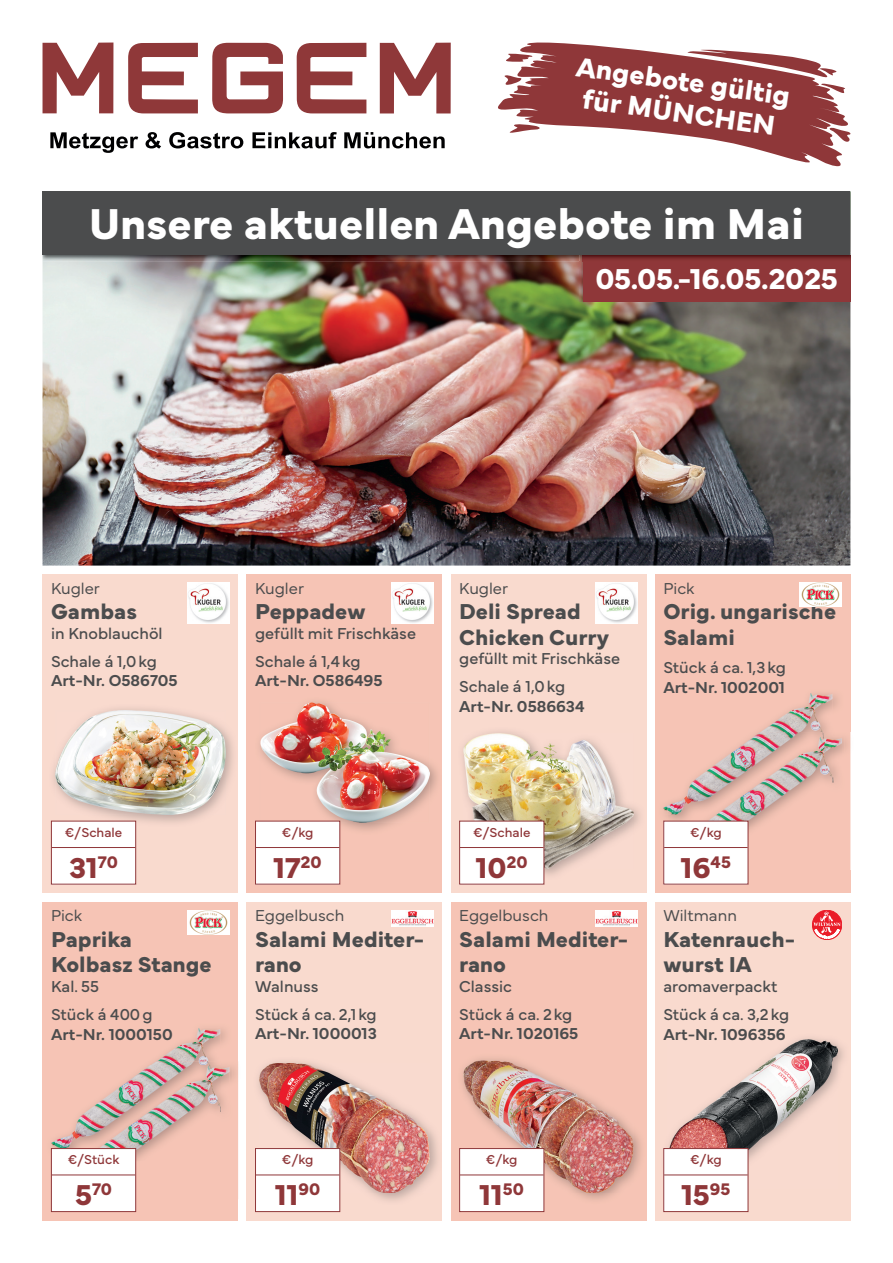
<style>
.page{position:relative;width:893px;height:1263px;background:#fff}
.page>*{position:absolute;margin:0;border:0;box-sizing:border-box;transform-origin:0 0}
.t1{font:700 45px "Mundial";color:#fff}
.t2{font:700 30px "Mundial";color:#8f3739}
.t3{font:700 30px "Mundial";letter-spacing:-.01em;color:#fff}
.t4{font:700 28.5px/31.5px "Mundial";color:#fff;text-align:center}
.t5{font:700 22.5px/25.5px "Mundial";color:#4b4c4d}
.t6{font:700 17.55px "Mundial";color:#8f3739}
.t7{font:16.5px/28px "Mundial";color:#4b4c4d}
.t8{font:600 16.5px "Mundial";color:#4b4c4d}
.t9{font:300 16.5px "Mundial";color:#4b4c4d}
.t10{font:13.5px "Mundial";color:#8f3739}
.s1{font-size:30px}
</style>
<div class="page">
<div style="left:655px;top:901px;width:195px;height:319px;background:#f9dace"></div>
<div style="left:247px;top:901px;width:195px;height:319px;background:#f9dace"></div>
<div style="left:451px;top:574px;width:195px;height:319px;background:#f9dace"></div>
<div style="left:43px;top:574px;width:195px;height:319px;background:#f9dace"></div>
<div style="left:451px;top:901px;width:195px;height:319px;background:#f6c4b5"></div>
<div style="left:43px;top:901px;width:195px;height:319px;background:#f6c4b5"></div>
<div style="left:655px;top:574px;width:195px;height:319px;background:#f6c4b5"></div>
<div style="left:247px;top:574px;width:195px;height:319px;background:#f6c4b5"></div>
<img style="left:43px;top:261px;width:807px;height:305px">
<img style="left:580px;top:261px;width:3px;height:40px">
<div style="left:583px;top:255px;width:267px;height:46px;background:#8f3739"></div>
<img style="left:43px;top:255px;width:537px;height:6px">
<div style="left:43px;top:191px;width:807px;height:64px;background:#4b4c4d"></div>
<svg style="left:50px;top:132px;width:88px;height:21px"></svg>
<svg style="left:146px;top:132px;width:15px;height:17px"></svg>
<svg style="left:169px;top:132px;width:74px;height:16px"></svg>
<svg style="left:252px;top:132px;width:85px;height:16px"></svg>
<svg style="left:344px;top:132px;width:101px;height:16px"></svg>
<svg style="left:380px;top:43px;width:71px;height:70px"></svg>
<svg style="left:128px;top:43px;width:70px;height:70px"></svg>
<svg style="left:297px;top:43px;width:69px;height:70px"></svg>
<svg style="left:212px;top:43px;width:71px;height:70px"></svg>
<svg style="left:43px;top:43px;width:70px;height:70px"></svg>
<svg style="left:498px;top:42px;width:350px;height:125px;fill:#8f3739"></svg>
<svg style="left:498px;top:123px;width:44px;height:13px"></svg>
<svg style="left:501px;top:75px;width:21px;height:12px"></svg>
<svg style="left:686px;top:50px;width:162px;height:45px"></svg>
<svg style="left:827px;top:127px;width:24px;height:16px"></svg>
<svg style="left:498px;top:53px;width:36px;height:9px"></svg>
<img style="left:50px;top:708px;width:183px;height:119px">
<img style="left:55px;top:711px;width:170px;height:103px">
<img style="left:255px;top:764px;width:182px;height:71px">
<img style="left:259px;top:702px;width:170px;height:120px">
<img style="left:663px;top:693px;width:170px;height:121px">
<img style="left:748px;top:732px;width:103px;height:138px">
<img style="left:667px;top:732px;width:178px;height:94px">
<img style="left:667px;top:732px;width:166px;height:82px">
<img style="left:672px;top:737px;width:170px;height:121px">
<img style="left:672px;top:737px;width:161px;height:77px">
<img style="left:50px;top:1028px;width:170px;height:121px">
<img style="left:55px;top:1061px;width:165px;height:87px">
<img style="left:136px;top:1066px;width:94px;height:121px">
<img style="left:60px;top:1066px;width:160px;height:83px">
<img style="left:258px;top:1061px;width:180px;height:144px">
<img style="left:259px;top:1063px;width:170px;height:130px">
<img style="left:463px;top:1060px;width:171px;height:133px">
<img style="left:748px;top:1038px;width:96px;height:163px">
<img style="left:669px;top:1040px;width:169px;height:149px">
<img style="left:459px;top:731px;width:181px;height:149px">
<img style="left:463px;top:733px;width:171px;height:135px">
<div style="left:51px;top:821px;width:85px;height:63px;background:#fff"></div>
<hr style="left:52px;top:847px;width:83px;height:1px;background:#8f3739">
<div style="left:51px;top:821px;width:85px;height:63px;border:1px solid #8f3739"></div>
<div style="left:51px;top:1148px;width:85px;height:63px;background:#fff"></div>
<hr style="left:52px;top:1174px;width:83px;height:1px;background:#8f3739">
<div style="left:51px;top:1148px;width:85px;height:64px;border:1px solid #8f3739"></div>
<div style="left:255px;top:821px;width:85px;height:63px;background:#fff"></div>
<hr style="left:256px;top:847px;width:83px;height:1px;background:#8f3739">
<div style="left:255px;top:1148px;width:85px;height:63px;background:#fff"></div>
<hr style="left:256px;top:1174px;width:83px;height:1px;background:#8f3739">
<div style="left:255px;top:1148px;width:85px;height:64px;border:1px solid #8f3739"></div>
<div style="left:460px;top:821px;width:84px;height:63px;background:#fff"></div>
<hr style="left:460px;top:847px;width:84px;height:1px;background:#8f3739">
<div style="left:460px;top:1148px;width:84px;height:63px;background:#fff"></div>
<hr style="left:460px;top:1174px;width:84px;height:1px;background:#8f3739">
<div style="left:459px;top:1148px;width:85px;height:64px;border:1px solid #8f3739"></div>
<div style="left:664px;top:821px;width:84px;height:63px;background:#fff"></div>
<hr style="left:664px;top:847px;width:84px;height:1px;background:#8f3739">
<div style="left:664px;top:1148px;width:84px;height:63px;background:#fff"></div>
<hr style="left:664px;top:1174px;width:84px;height:1px;background:#8f3739">
<div style="left:663px;top:1148px;width:85px;height:64px;border:1px solid #8f3739"></div>
<img style="left:187px;top:583px;width:43px;height:40px">
<img style="left:391px;top:583px;width:43px;height:40px">
<img style="left:595px;top:583px;width:43px;height:40px">
<img style="left:799px;top:583px;width:43px;height:24px">
<img style="left:187px;top:910px;width:43px;height:24px">
<img style="left:391px;top:910px;width:43px;height:16px">
<img style="left:595px;top:910px;width:43px;height:16px">
<svg style="left:812px;top:910px;width:30px;height:30px"></svg>
<h3 class="t4" style="left:579px;top:48px;width:217px;rotate:8deg">Angebote gültig für MÜNCHEN</h3>
<h1 class="t1" style="left:89px;top:188px;width:716px">Unsere aktuellen Angebote im Mai</h1>
<h2 class="t3" style="left:595px;top:255px;width:244px">05.05.-16.05.2025</h2>
<p class="t9" style="left:51px;top:575px;width:51px">Kugler</p>
<h3 class="t5" style="left:51px;top:597px;width:88px">Gambas</h3>
<p class="t7" style="left:51px;top:618px;width:113px">in Knoblauchöl<br>Schale á 1,0 kg</p>
<p class="t8" style="left:51px;top:668px;width:128px">Art-Nr. O586705</p>
<p class="t9" style="left:255px;top:575px;width:51px">Kugler</p>
<h3 class="t5" style="left:255px;top:597px;width:112px">Peppadew</h3>
<p class="t7" style="left:255px;top:618px;width:162px">gefüllt mit Frischkäse<br>Schale á 1,4 kg</p>
<p class="t8" style="left:255px;top:668px;width:129px">Art-Nr. O586495</p>
<p class="t9" style="left:459px;top:575px;width:51px">Kugler</p>
<h3 class="t5" style="left:459px;top:597px;width:151px">Deli Spread<br>Chicken Curry</h3>
<p class="t7" style="left:459px;top:643px;width:162px">gefüllt mit Frischkäse<br>Schale á 1,0 kg</p>
<p class="t8" style="left:459px;top:693px;width:127px">Art-Nr. 0586634</p>
<p class="t9" style="left:663px;top:575px;width:33px">Pick</p>
<h3 class="t5" style="left:663px;top:597px;width:174px">Orig. ungarische<br>Salami</h3>
<p class="t7" style="left:663px;top:652px;width:124px">Stück á ca. 1,3 kg</p>
<p class="t8" style="left:663px;top:674px;width:123px">Art-Nr. 1002001</p>
<p class="t10" style="left:65px;top:821px;width:59px">€/Schale</p>
<h2 class="t2" style="left:69px;top:844px;width:50px">31<sup>70</sup></h2>
<p class="t9" style="left:51px;top:903px;width:33px">Pick</p>
<h3 class="t5" style="left:51px;top:924px;width:162px">Paprika<br>Kolbasz Stange</h3>
<p class="t7" style="left:51px;top:971px;width:103px">Kal. 55<br>Stück á 400 g</p>
<p class="t8" style="left:51px;top:1022px;width:123px">Art-Nr. 1000150</p>
<p class="t10" style="left:282px;top:821px;width:33px">€/kg</p>
<h2 class="t2" style="left:274px;top:844px;width:50px">17<sup>20</sup></h2>
<p class="t9" style="left:255px;top:903px;width:91px">Eggelbusch</p>
<h3 class="t5" style="left:255px;top:924px;width:171px">Salami Mediter&shy;rano</h3>
<p class="t7" style="left:255px;top:971px;width:123px">Walnuss<br>Stück á ca. 2,1 kg</p>
<p class="t8" style="left:255px;top:1021px;width:123px">Art-Nr. 1000013</p>
<p class="t10" style="left:473px;top:821px;width:59px">€/Schale</p>
<h2 class="t2" style="left:476px;top:844px;width:53px">10<sup>20</sup></h2>
<p class="t9" style="left:459px;top:903px;width:91px">Eggelbusch</p>
<h3 class="t5" style="left:459px;top:924px;width:171px">Salami Mediter&shy;rano</h3>
<p class="t7" style="left:459px;top:971px;width:115px">Classic<br>Stück á ca. 2 kg</p>
<p class="t8" style="left:459px;top:1021px;width:121px">Art-Nr. 1020165</p>
<p class="t10" style="left:690px;top:821px;width:33px">€/kg</p>
<h2 class="t2" style="left:681px;top:844px;width:52px">16<sup>45</sup></h2>
<p class="t9" style="left:663px;top:903px;width:75px">Wiltmann</p>
<h3 class="t5" style="left:663px;top:924px;width:133px">Katenrauch&shy;wurst IA</h3>
<p class="t7" style="left:663px;top:970px;width:127px">aromaverpackt<br>Stück á ca. 3,2 kg</p>
<p class="t8" style="left:663px;top:1021px;width:124px">Art-Nr. 1096356</p>
<p class="t10" style="left:68px;top:1149px;width:53px">€/Stück</p>
<p class="t6" style="left:75px;top:1176px;width:39px"><span class="s1">5</span>70</p>
<p class="t10" style="left:282px;top:1149px;width:33px">€/kg</p>
<h2 class="t2" style="left:275px;top:1172px;width:47px">11<sup>90</sup></h2>
<p class="t10" style="left:486px;top:1149px;width:33px">€/kg</p>
<h2 class="t2" style="left:480px;top:1172px;width:46px">11<sup>50</sup></h2>
<p class="t10" style="left:690px;top:1149px;width:33px">€/kg</p>
<h2 class="t2" style="left:681px;top:1172px;width:51px">15<sup>95</sup></h2>
</div>
